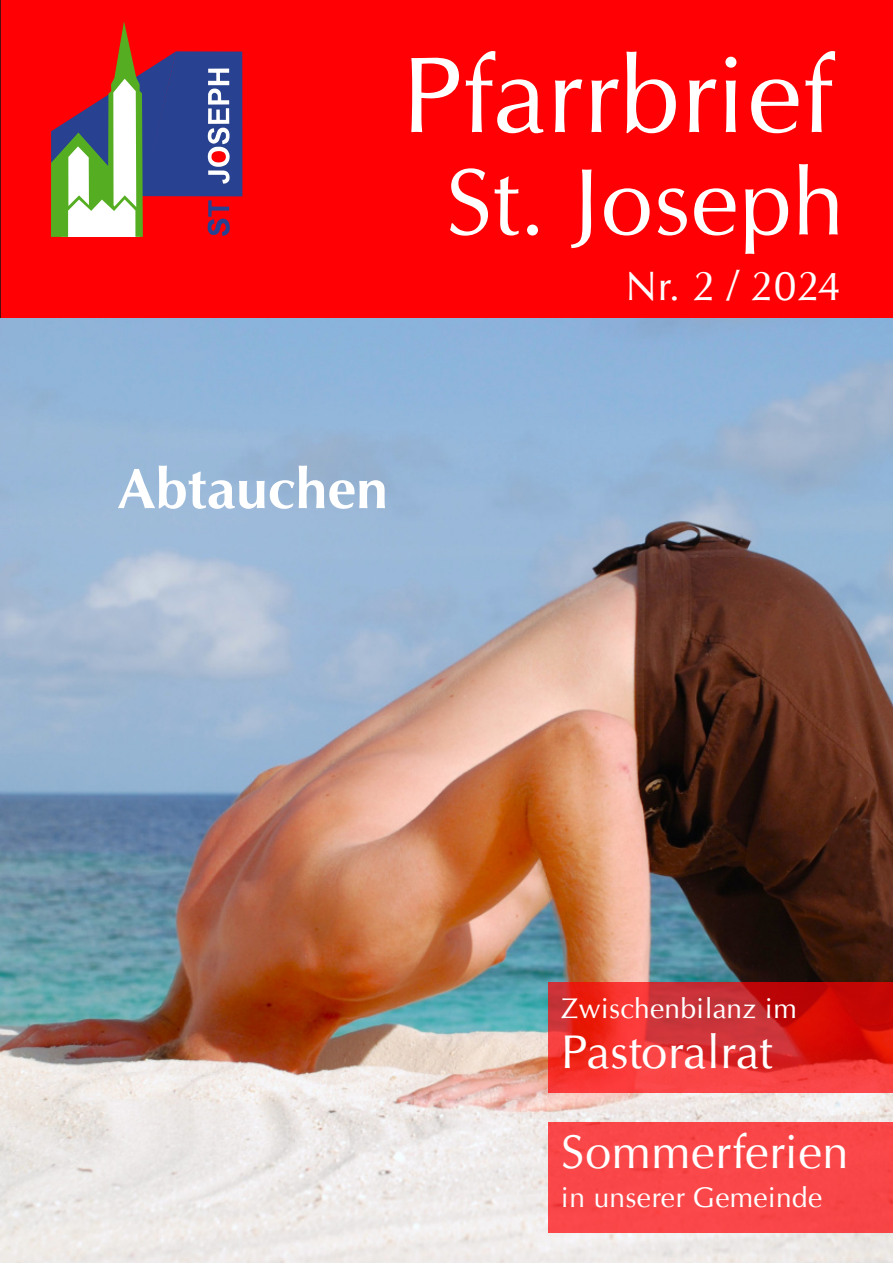
<style>
.page{position:relative;width:893px;height:1263px;background:#fff}
.page>*{position:absolute;margin:0;border:0;box-sizing:border-box;transform-origin:0 0}
.t1{font:108px "URW Classico";letter-spacing:.01em;color:#fff}
.t2{font:94.5px "URW Classico";letter-spacing:.01em;color:#fff}
.t3{font:700 56.7px "URW Classico";letter-spacing:.01em;color:#fff}
.t4{font:47.25px/99.8px "URW Classico";letter-spacing:.01em;color:#fff}
.t5{font:40.95px "URW Classico";letter-spacing:.01em;color:#fff}
.t6{font:28.35px "URW Classico";letter-spacing:.01em;color:#fff}
</style>
<div class="page">
<div style="left:0;top:0;width:893px;height:319px;background:#ff0004"></div>
<svg style="left:51px;top:21px;width:191px;height:216px"></svg>
<img style="left:0;top:319px;width:893px;height:944px">
<div style="left:549px;top:982px;width:344px;height:111px;background:#ff0004;opacity:.7"></div>
<div style="left:549px;top:1123px;width:344px;height:110px;background:#fa4649"></div>
<h1 class="t1" style="left:402px;top:26px;width:432px">Pfarrbrief</h1>
<h2 class="t2" style="left:446px;top:142px;width:400px">St. Joseph</h2>
<h3 class="t5" style="left:625px;top:260px;width:217px">Nr. 2 / 2024</h3>
<h3 class="t3" style="left:118px;top:453px;width:271px">Abtauchen</h3>
<p class="t6" style="left:561px;top:991px;width:237px">Zwischenbilanz im</p>
<h3 class="t4" style="left:561px;top:1001px;width:289px">Pastoralrat<br>Sommerferien</h3>
<p class="t6" style="left:561px;top:1179px;width:263px">in unserer Gemeinde</p>
</div>
